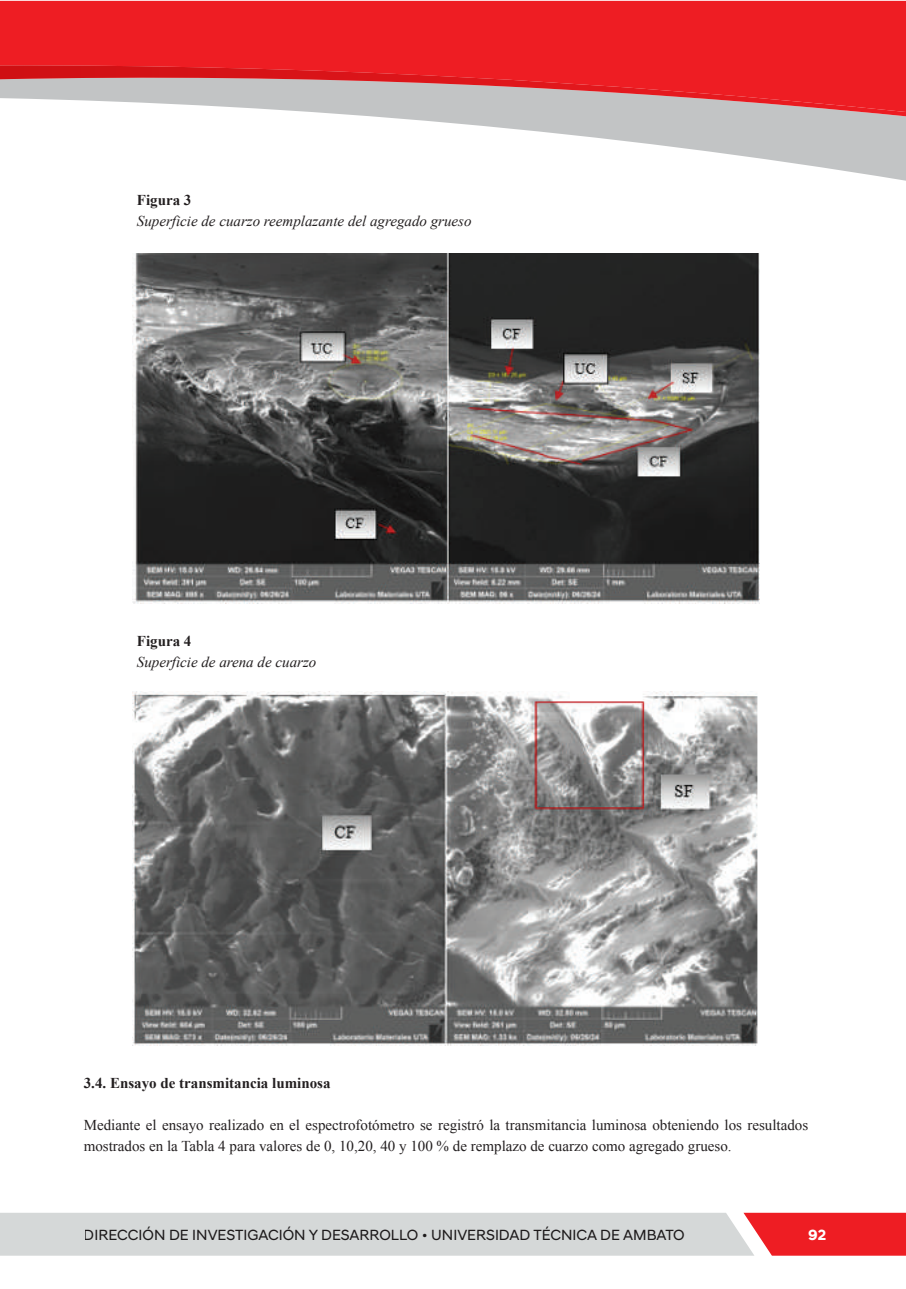
<style>
.page{position:relative;width:906px;height:1289px;background:#fff}
.page>*{position:absolute;margin:0;border:0;box-sizing:border-box;transform-origin:0 0}
.t1{font:15px/21px "Times New Roman";color:#231f20}
.t2{font:italic 15px "Times New Roman";color:#231f20}
.t3{font:15px "Hyundai Sans Head";color:#231f20}
.t4{font:700 15px "Times New Roman";color:#231f20}
.t5{font:700 15px "Hyundai Sans Head";color:#fff}
</style>
<div class="page">
<svg style="left:0;top:1212px;width:906px;height:43px;background:#dabbbc"></svg>
<svg style="left:369px;top:116px;width:537px;height:65px"></svg>
<div style="left:0;top:1px;width:906px;height:63px;background:#ee1d23"></div>
<svg style="left:0;top:65px;width:906px;height:51px;background:#d87a7d"></svg>
<img style="left:133px;top:253px;width:626px;height:350px">
<img style="left:133px;top:691px;width:625px;height:354px">
<p class="t4" style="left:137px;top:190px;width:56px">Figura 3</p>
<p class="t2" style="left:137px;top:211px;width:336px">Superficie de cuarzo reemplazante del agregado grueso</p>
<p class="t4" style="left:137px;top:631px;width:56px">Figura 4</p>
<p class="t2" style="left:137px;top:652px;width:181px">Superficie de arena de cuarzo</p>
<p class="t4" style="left:84px;top:1072px;width:248px">3.4. Ensayo de transmitancia luminosa</p>
<p class="t1" style="left:84px;top:1113px;width:726px">Mediante el ensayo realizado en el espectrofotómetro se registró la transmitancia luminosa obteniendo los resultados mostrados en la Tabla 4 para valores de 0, 10,20, 40 y 100 % de remplazo de cuarzo como agregado grueso.</p>
<p class="t3" style="left:84px;top:1226px;width:602px">DIRECCIÓN DE INVESTIGACIÓN Y DESARROLLO • UNIVERSIDAD TÉCNICA DE AMBATO</p>
<p class="t5" style="left:808px;top:1226px;width:19px">92</p>
</div>
